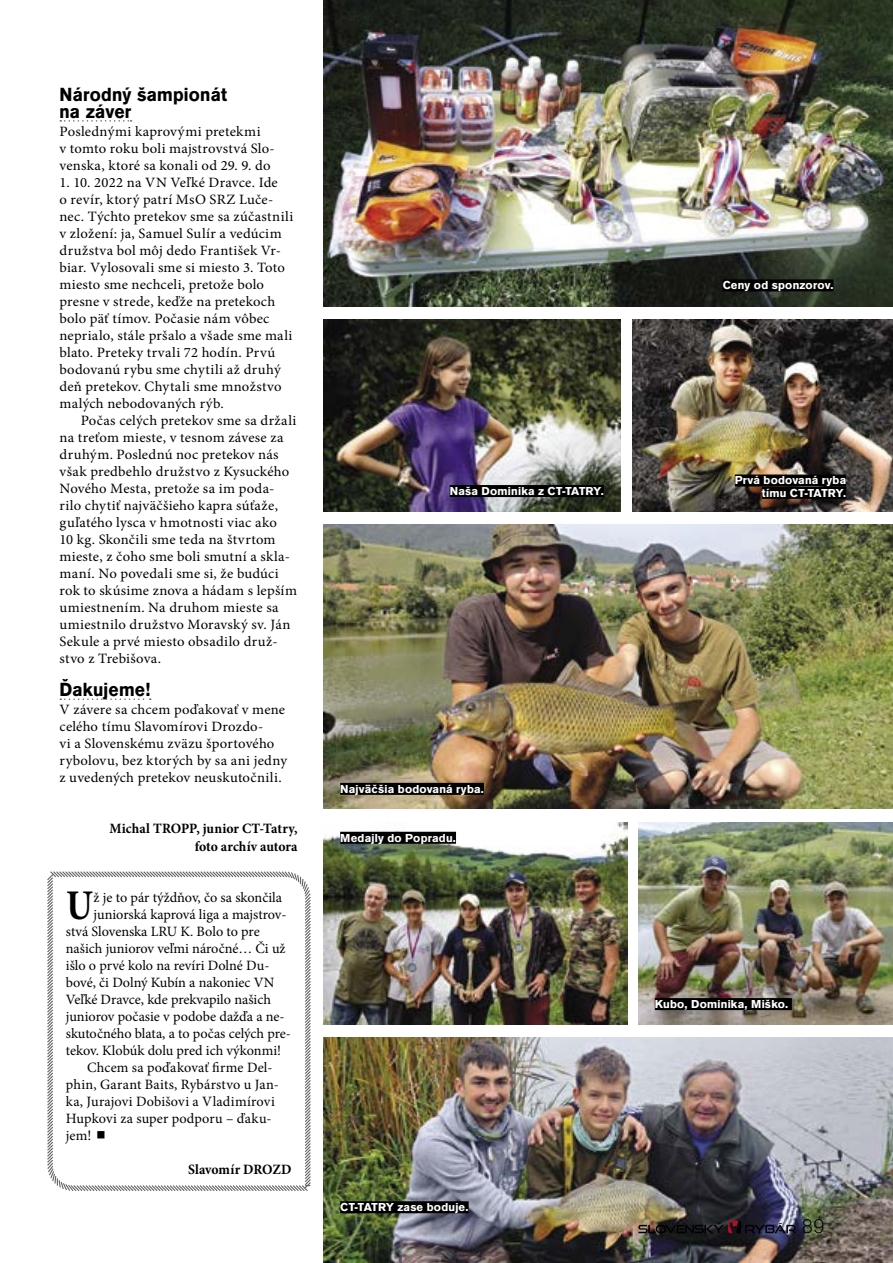
<style>
.page{position:relative;width:893px;height:1263px;background:#fff}
.page>*{position:absolute;margin:0;border:0;box-sizing:border-box;transform-origin:0 0}
.INICIALA{font:700 condensed 42.75px "Minion Pro";color:#000;scale:.95 1}
.t1{font:300 21px "Accius TOT";color:#000}
.MEDZITITUL{font:700 19.8px/17px "Accius TOT";letter-spacing:.015em;color:#000;scale:.94 1}
.TEXT{font:14.25px/17px "Minion Pro";letter-spacing:.015em;color:#000}
.TEXT_1{font:14.25px/17px "Minion Pro";letter-spacing:.015em;color:#000}
.INICIALA-2{font:14.25px "Minion Pro";letter-spacing:-.005em;color:#000}
.AUTOR{font:700 14.25px "Minion Pro";color:#000;scale:.96 1}
.FTI{font:700 12px "Accius TOT";letter-spacing:.02em;color:#fff}
</style>
<div class="page">
<svg style="left:60px;top:120px;width:72px;height:2px"></svg>
<svg style="left:60px;top:698px;width:91px;height:2px"></svg>
<img style="left:323px;top:0;width:570px;height:306px">
<img style="left:323px;top:822px;width:304px;height:203px">
<img style="left:639px;top:822px;width:254px;height:203px">
<img style="left:323px;top:319px;width:298px;height:192px">
<img style="left:323px;top:524px;width:570px;height:284px">
<img style="left:632px;top:319px;width:261px;height:192px">
<img style="left:323px;top:1037px;width:570px;height:226px">
<svg style="left:638px;top:1221px;width:158px;height:12px;background:#302930"></svg>
<div style="left:723px;top:279px;width:110px;height:12px;background:#000"></div>
<div style="left:340px;top:832px;width:116px;height:12px;background:#000"></div>
<div style="left:735px;top:474px;width:111px;height:12px;background:#000"></div>
<div style="left:762px;top:487px;width:84px;height:12px;background:#000"></div>
<div style="left:450px;top:485px;width:154px;height:12px;background:#000"></div>
<div style="left:340px;top:783px;width:144px;height:12px;background:#000"></div>
<div style="left:340px;top:1201px;width:129px;height:12px;background:#000"></div>
<svg style="left:47px;top:871px;width:264px;height:320px"></svg>
<div style="left:655px;top:998px;width:137px;height:12px;background:#000"></div>
<svg style="left:97px;top:1131px;width:8px;height:7px"></svg>
<h4 class="MEDZITITUL" style="left:60px;top:86px;width:180px">Národný šampionát na záver</h4>
<p class="TEXT" style="left:60px;top:123px;width:217px">Poslednými kaprovými pretekmi<br>v tomto roku boli majstrovstvá Slo&shy;venska, ktoré sa konali od 29. 9. do</p>
<p class="TEXT" style="left:60px;top:174px;width:235px">1. 10. 2022 na VN Veľké Dravce. Ide<br>o revír, ktorý patrí MsO SRZ Luče&shy;nec. Týchto pretekov sme sa zúčastnili v zložení: ja, Samuel Sulír a vedúcim družstva bol môj dedo František Vr&shy;biar. Vylosovali sme si miesto 3. Toto miesto sme nechceli, pretože bolo presne v strede, keďže na pretekoch bolo päť tímov. Počasie nám vôbec neprialo, stále pršalo a všade sme mali blato. Preteky trvali 72 hodín. Prvú bodovanú rybu sme chytili až druhý deň pretekov. Chytali sme množstvo malých nebodovaných rýb.</p>
<p class="TEXT_1" style="left:60px;top:412px;width:239px;text-indent:21px">Počas celých pretekov sme sa držali na treťom mieste, v tesnom závese za druhým. Poslednú noc pretekov nás však predbehlo družstvo z Kysuckého Nového Mesta, pretože sa im poda&shy;rilo chytiť najväčšieho kapra súťaže, guľatého lysca v hmotnosti viac ako<br>10 kg. Skončili sme teda na štvrtom mieste, z čoho sme boli smutní a skla&shy;maní. No povedali sme si, že budúci rok to skúsime znova a hádam s lepším umiestnením. Na druhom mieste sa umiestnilo družstvo Moravský sv. Ján Sekule a prvé miesto obsadilo druž&shy;stvo z Trebišova.</p>
<h4 class="MEDZITITUL" style="left:60px;top:681px;width:98px">Ďakujeme!</h4>
<p class="TEXT" style="left:60px;top:701px;width:229px">V závere sa chcem poďakovať v mene celého tímu Slavomírovi Drozdo-<br>vi a Slovenskému zväzu športového rybolovu, bez ktorých by sa ani jedny z uvedených pretekov neuskutočnili.</p>
<p class="AUTOR" style="left:110px;top:819px;width:197px">Michal TROPP, junior CT-Tatry,</p>
<p class="AUTOR" style="left:195px;top:836px;width:109px">foto archív autora</p>
<p class="INICIALA" style="left:66px;top:875px;width:30px">U</p>
<p class="INICIALA-2" style="left:94px;top:887px;width:190px">ž je to pár týždňov, čo sa skončila</p>
<p class="INICIALA-2" style="left:94px;top:904px;width:195px">juniorská kaprová liga a majstrov-</p>
<p class="INICIALA-2" style="left:66px;top:921px;width:195px">stvá Slovenska LRU K. Bolo to pre</p>
<p class="INICIALA-2" style="left:66px;top:938px;width:221px">našich juniorov veľmi náročné… Či už</p>
<p class="INICIALA-2" style="left:66px;top:955px;width:205px">išlo o prvé kolo na revíri Dolné Du-</p>
<p class="INICIALA-2" style="left:66px;top:972px;width:210px">bové, či Dolný Kubín a nakoniec VN</p>
<p class="INICIALA-2" style="left:66px;top:989px;width:207px">Veľké Dravce, kde prekvapilo našich</p>
<p class="INICIALA-2" style="left:66px;top:1006px;width:220px">juniorov počasie v podobe dažďa a ne-</p>
<p class="INICIALA-2" style="left:66px;top:1023px;width:227px">skutočného blata, a to počas celých pre-</p>
<p class="INICIALA-2" style="left:66px;top:1040px;width:217px">tekov. Klobúk dolu pred ich výkonmi!</p>
<p class="TEXT_1" style="left:66px;top:1059px;width:215px;text-indent:21px">Chcem sa poďakovať firme Del&shy;phin, Garant Baits, Rybárstvo u Jan&shy;ka, Jurajovi Dobišovi a Vladimírovi<br>Hupkovi za super podporu – ďaku&shy;jem!</p>
<p class="AUTOR" style="left:188px;top:1159px;width:109px">Slavomír DROZD</p>
<p class="FTI" style="left:723px;top:278px;width:112px">Ceny od sponzorov.</p>
<p class="FTI" style="left:735px;top:474px;width:113px">Prvá bodovaná ryba</p>
<p class="FTI" style="left:450px;top:484px;width:156px">Naša Dominika z CT-TATRY.</p>
<p class="FTI" style="left:762px;top:486px;width:86px">tímu CT-TATRY.</p>
<p class="FTI" style="left:340px;top:782px;width:145px">Najväčšia bodovaná ryba.</p>
<p class="FTI" style="left:340px;top:831px;width:117px">Medajly do Popradu.</p>
<p class="FTI" style="left:340px;top:1200px;width:130px">CT-TATRY zase boduje.</p>
<p class="FTI" style="left:655px;top:997px;width:135px">Kubo, Dominika, Miško.</p>
<p class="t1" style="left:802px;top:1215px;width:25px">89</p>
</div>
